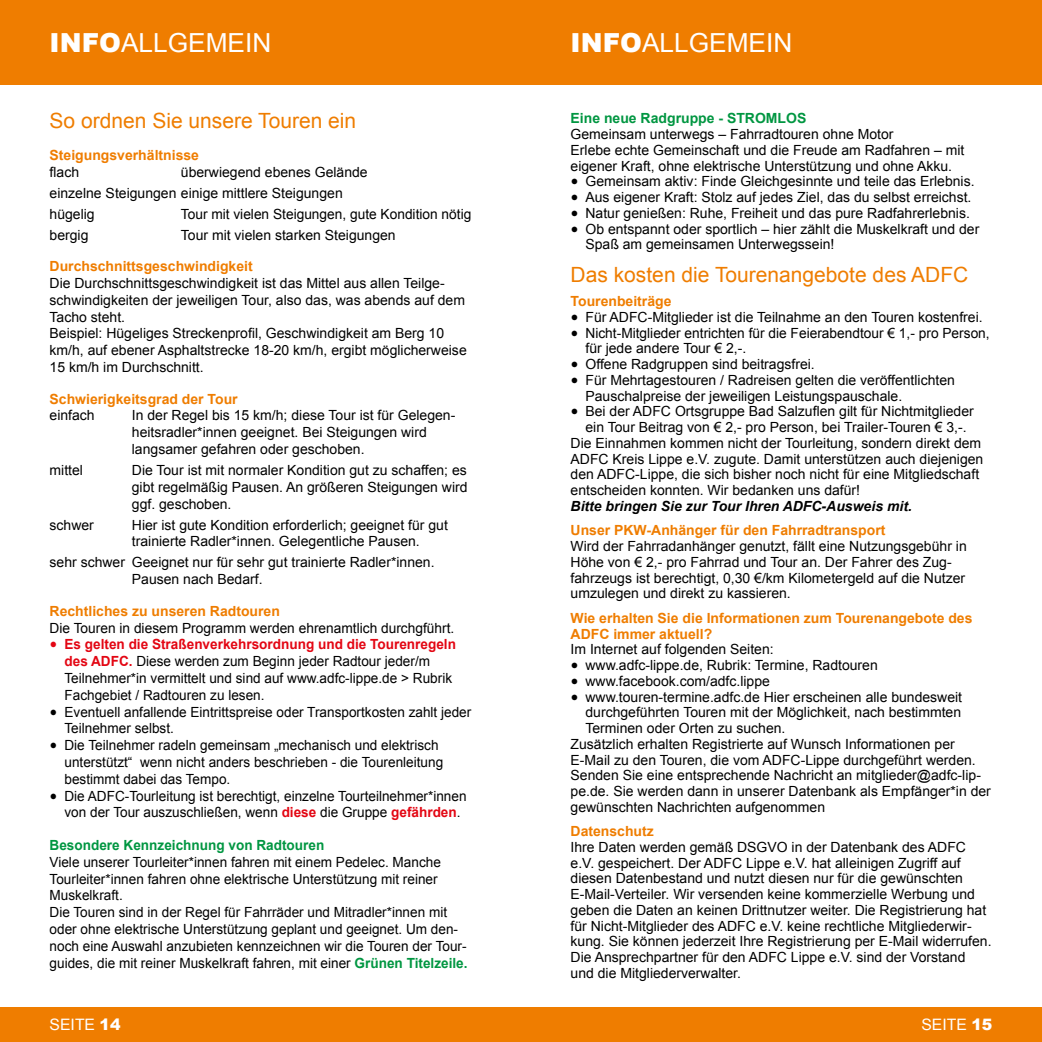
<style>
.page{position:relative;width:1042px;height:1042px;background:#fff}
.page>*{position:absolute;margin:0;border:0;box-sizing:border-box;transform-origin:0 0}
.t1{font:26.25px "Arial";color:#fff}
.t2{font:21px "Arial";color:#ef7d00}
.t3{font:15.75px "Arial";color:#fff}
.t4{font:14px/16.8px "Arial";color:#000}
.t5{font:700 14px/15.8px "Arial";color:#ef7d00}
.t6{font:700 14px "Arial";color:#009641}
.t7{font:italic 700 14px "Arial";color:#000}
.s1{font-weight:900}
.s2{font-family:"Minion Pro";font-size:21px;color:#e30613}
.s3{font-weight:700;color:#e30613}
.s4{font-family:"Minion Pro";font-size:21px}
.s5{font-weight:700;color:#009641}
</style>
<div class="page">
<div style="left:0;top:1007px;width:521px;height:35px;background:#ef7d00"></div>
<div style="left:0;top:0;width:521px;height:84px;background:#ef7d00"></div>
<div style="left:521px;top:0;width:521px;height:84px;background:#ef7d00"></div>
<div style="left:521px;top:1007px;width:521px;height:35px;background:#ef7d00"></div>
<h1 class="t1" style="left:50px;top:25px;width:223px"><span class="s1">INFO</span>ALLGEMEIN</h1>
<h2 class="t2" style="left:50px;top:107px;width:308px">So ordnen Sie unsere Touren ein</h2>
<p class="t5" style="left:50px;top:148px;width:151px">Steigungsverhältnisse</p>
<p class="t4" style="left:50px;top:164px;width:31px">flach</p>
<p class="t4" style="left:50px;top:161px;width:320px;line-height:21px;text-indent:131px">überwiegend ebenes Gelände einzelne Steigungen einige mittlere Steigungen hügelig</p>
<p class="t4" style="left:181px;top:206px;width:292px">Tour mit vielen Steigungen, gute Kondition nötig</p>
<p class="t4" style="left:50px;top:227px;width:40px">bergig</p>
<p class="t4" style="left:181px;top:227px;width:216px">Tour mit vielen starken Steigungen</p>
<p class="t5" style="left:50px;top:259px;width:205px">Durchschnittsgeschwindigkeit</p>
<p class="t4" style="left:50px;top:275px;width:419px">Die Durchschnittsgeschwindigkeit ist das Mittel aus allen Teilge&shy;schwindigkeiten der jeweiligen Tour, also das, was abends auf dem Tacho steht.<br>Beispiel: Hügeliges Streckenprofil, Geschwindigkeit am Berg 10 km/h, auf ebener Asphaltstrecke 18-20 km/h, ergibt möglicherweise 15 km/h im Durchschnitt.</p>
<p class="t5" style="left:50px;top:391px;width:190px">Schwierigkeitsgrad der Tour</p>
<p class="t4" style="left:50px;top:407px;width:47px">einfach</p>
<p class="t4" style="left:132px;top:407px;width:325px">In der Regel bis 15 km/h; diese Tour ist für Gelegen&shy;heitsradler*innen geeignet. Bei Steigungen wird langsamer gefahren oder geschoben.</p>
<p class="t4" style="left:50px;top:462px;width:35px">mittel</p>
<p class="t4" style="left:132px;top:462px;width:337px;text-align:justify">Die Tour ist mit normaler Kondition gut zu schaffen; es gibt regelmäßig Pausen. An größeren Steigungen wird ggf. geschoben.</p>
<p class="t4" style="left:50px;top:516px;width:46px">schwer</p>
<p class="t4" style="left:132px;top:516px;width:317px">Hier ist gute Kondition erforderlich; geeignet für gut trainierte Radler*innen. Gelegentliche Pausen.</p>
<p class="t4" style="left:132px;top:554px;width:304px;text-indent:-82px">sehr schwer Geeignet nur für sehr gut trainierte Radler*innen.<br>Pausen nach Bedarf.</p>
<p class="t5" style="left:50px;top:603px;width:232px">Rechtliches zu unseren Radtouren</p>
<p class="t4" style="left:50px;top:619px;width:406px">Die Touren in diesem Programm werden ehrenamtlich durchgführt.</p>
<p class="t4" style="left:64px;top:636px;width:393px;text-indent:-15px"><span class="s2">•</span> <span class="s3">Es gelten die Straßenverkehrsordnung und die Tourenregeln des ADFC.</span> Diese werden zum Beginn jeder Radtour jeder/m Teilnehmer*in vermittelt und sind auf www.adfc-lippe.de &gt; Rubrik Fachgebiet / Radtouren zu lesen.</p>
<p class="t4" style="left:64px;top:703px;width:408px;text-indent:-15px"><span class="s4">•</span> Eventuell anfallende Eintrittspreise oder Transportkosten zahlt jeder<br>Teilnehmer selbst.</p>
<p class="t4" style="left:64px;top:737px;width:380px;text-indent:-15px"><span class="s4">•</span> Die Teilnehmer radeln gemeinsam „mechanisch und elektrisch unterstützt“ wenn nicht anders beschrieben - die Tourenleitung bestimmt dabei das Tempo.</p>
<p class="t4" style="left:64px;top:787px;width:404px;text-indent:-15px"><span class="s4">•</span> Die ADFC-Tourleitung ist berechtigt, einzelne Tourteilnehmer*innen von der Tour auszuschließen, wenn <span class="s3">diese</span> die Gruppe <span class="s3">gefährden</span>.</p>
<p class="t6" style="left:50px;top:836px;width:276px">Besondere Kennzeichnung von Radtouren</p>
<p class="t4" style="left:50px;top:853px;width:419px">Viele unserer Tourleiter*innen fahren mit einem Pedelec. Manche Tourleiter*innen fahren ohne elektrische Unterstützung mit reiner Muskelkraft.<br>Die Touren sind in der Regel für Fahrräder und Mitradler*innen mit oder ohne elektrische Unterstützung geplant und geeignet. Um den&shy;noch eine Auswahl anzubieten kennzeichnen wir die Touren der Tour&shy;guides, die mit reiner Muskelkraft fahren, mit einer <span class="s5">Grünen Titelzeile.</span></p>
<h1 class="t1" style="left:570px;top:25px;width:223px"><span class="s1">INFO</span>ALLGEMEIN</h1>
<p class="t6" style="left:570px;top:109px;width:237px">Eine neue Radgruppe - STROMLOS</p>
<p class="t4" style="left:570px;top:126px;width:395px;line-height:15.8px">Gemeinsam unterwegs – Fahrradtouren ohne Motor<br>Erlebe echte Gemeinschaft und die Freude am Radfahren – mit eigener Kraft, ohne elektrische Unterstützung und ohne Akku.</p>
<p class="t4" style="left:570px;top:173px;width:405px"><span class="s4">•</span> Gemeinsam aktiv: Finde Gleichgesinnte und teile das Erlebnis.</p>
<p class="t4" style="left:570px;top:189px;width:402px"><span class="s4">•</span> Aus eigener Kraft: Stolz auf jedes Ziel, das du selbst erreichst.</p>
<p class="t4" style="left:570px;top:205px;width:401px"><span class="s4">•</span> Natur genießen: Ruhe, Freiheit und das pure Radfahrerlebnis.</p>
<p class="t4" style="left:585px;top:221px;width:395px;line-height:15.8px;text-indent:-15px"><span class="s4">•</span> Ob entspannt oder sportlich – hier zählt die Muskelkraft und der<br>Spaß am gemeinsamen Unterwegssein!</p>
<h2 class="t2" style="left:570px;top:261px;width:399px">Das kosten die Tourenangebote des ADFC</h2>
<p class="t5" style="left:570px;top:294px;width:102px">Tourenbeiträge</p>
<p class="t4" style="left:570px;top:309px;width:413px"><span class="s4">•</span> Für ADFC-Mitglieder ist die Teilnahme an den Touren kostenfrei.</p>
<p class="t4" style="left:585px;top:325px;width:406px;line-height:15.8px;text-indent:-15px"><span class="s4">•</span> Nicht-Mitglieder entrichten für die Feierabendtour € 1,- pro Person, für jede andere Tour € 2,-.</p>
<p class="t4" style="left:570px;top:356px;width:246px"><span class="s4">•</span> Offene Radgruppen sind beitragsfrei.</p>
<p class="t4" style="left:585px;top:372px;width:371px;line-height:15.8px;text-indent:-15px"><span class="s4">•</span> Für Mehrtagestouren / Radreisen gelten die veröffentlichten<br>Pauschalpreise der jeweiligen Leistungspauschale.</p>
<p class="t4" style="left:570px;top:403px;width:405px"><span class="s4">•</span> Bei der ADFC Ortsgruppe Bad Salzuflen gilt für Nichtmitglieder</p>
<p class="t4" style="left:585px;top:419px;width:383px">ein Tour Beitrag von € 2,- pro Person, bei Trailer-Touren € 3,-.</p>
<p class="t4" style="left:570px;top:435px;width:412px">Die Einnahmen kommen nicht der Tourleitung, sondern direkt dem</p>
<p class="t4" style="left:570px;top:450px;width:414px">ADFC Kreis Lippe e.V. zugute. Damit unterstützen auch diejenigen</p>
<p class="t4" style="left:570px;top:466px;width:410px">den ADFC-Lippe, die sich bisher noch nicht für eine Mitgliedschaft</p>
<p class="t4" style="left:570px;top:482px;width:291px">entscheiden konnten. Wir bedanken uns dafür!</p>
<p class="t7" style="left:570px;top:497px;width:343px">Bitte bringen Sie zur Tour Ihren ADFC-Ausweis mit.</p>
<p class="t5" style="left:570px;top:523px;width:316px">Unser PKW-Anhänger für den Fahrradtransport</p>
<p class="t4" style="left:570px;top:538px;width:398px;line-height:15.8px">Wird der Fahrradanhänger genutzt, fällt eine Nutzungsgebühr in Höhe von € 2,- pro Fahrrad und Tour an. Der Fahrer des Zug&shy;fahrzeugs ist berechtigt, 0,30 €/km Kilometergeld auf die Nutzer umzulegen und direkt zu kassieren.</p>
<p class="t5" style="left:570px;top:610px;width:403px">Wie erhalten Sie die Informationen zum Tourenangebote des<br>ADFC immer aktuell?</p>
<p class="t4" style="left:570px;top:641px;width:205px">Im Internet auf folgenden Seiten:</p>
<p class="t4" style="left:570px;top:657px;width:309px"><span class="s4">•</span> www.adfc-lippe.de, Rubrik: Termine, Radtouren</p>
<p class="t4" style="left:570px;top:672px;width:201px"><span class="s4">•</span> www.facebook.com/adfc.lippe</p>
<p class="t4" style="left:570px;top:688px;width:393px"><span class="s4">•</span> www.touren-termine.adfc.de Hier erscheinen alle bundesweit</p>
<p class="t4" style="left:585px;top:704px;width:377px">durchgeführten Touren mit der Möglichkeit, nach bestimmten</p>
<p class="t4" style="left:585px;top:720px;width:201px">Terminen oder Orten zu suchen.</p>
<p class="t4" style="left:570px;top:735px;width:386px">Zusätzlich erhalten Registrierte auf Wunsch Informationen per</p>
<p class="t4" style="left:570px;top:751px;width:407px">E-Mail zu den Touren, die vom ADFC-Lippe durchgeführt werden.</p>
<p class="t4" style="left:570px;top:767px;width:412px">Senden Sie eine entsprechende Nachricht an mitglieder@adfc-lip-</p>
<p class="t4" style="left:570px;top:783px;width:422px">pe.de. Sie werden dann in unserer Datenbank als Empfänger*in der</p>
<p class="t4" style="left:570px;top:798px;width:256px">gewünschten Nachrichten aufgenommen</p>
<p class="t5" style="left:570px;top:824px;width:85px">Datenschutz</p>
<p class="t4" style="left:570px;top:839px;width:422px;line-height:15.8px">Ihre Daten werden gemäß DSGVO in der Datenbank des ADFC e.V. gespeichert. Der ADFC Lippe e.V. hat alleinigen Zugriff auf diesen Datenbestand und nutzt diesen nur für die gewünschten E-Mail-Verteiler. Wir versenden keine kommerzielle Werbung und geben die Daten an keinen Drittnutzer weiter. Die Registrierung hat für Nicht-Mitglieder des ADFC e.V. keine rechtliche Mitgliederwir&shy;kung. Sie können jederzeit Ihre Registrierung per E-Mail widerrufen.<br>Die Ansprechpartner für den ADFC Lippe e.V. sind der Vorstand und die Mitgliederverwalter.</p>
<p class="t3" style="left:50px;top:1014px;width:72px">SEITE <span class="s1">14</span></p>
<p class="t3" style="left:921px;top:1014px;width:72px">SEITE <span class="s1">15</span></p>
</div>
